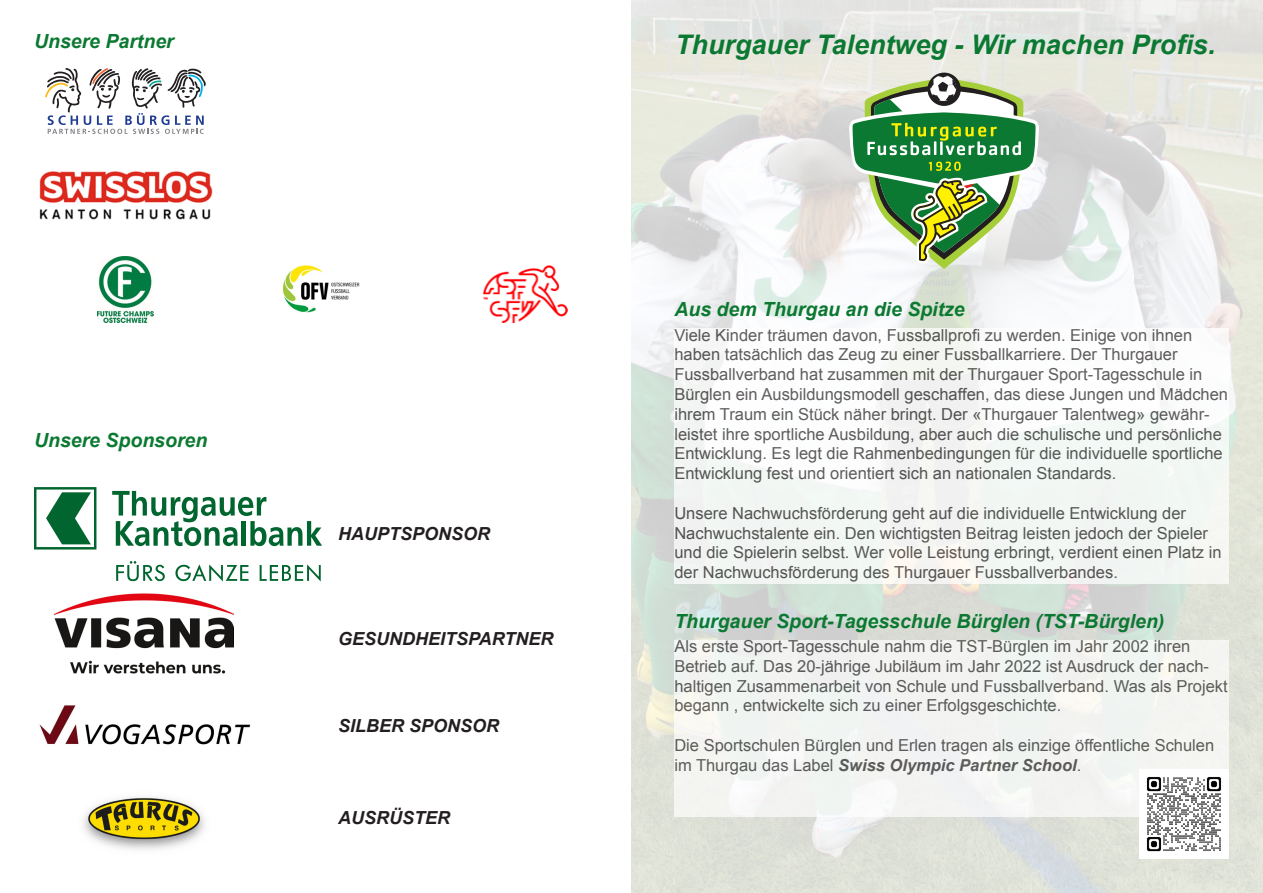
<style>
.page{position:relative;width:1263px;height:893px;background:#fff}
.page>*{position:absolute;margin:0;border:0;box-sizing:border-box;transform-origin:0 0}
.t1{font:italic 700 27px "Arial";color:#0b7931}
.t2{font:italic 700 19.5px "Arial";color:#0b7931}
.t3{font:italic 700 18px "Arial";color:#231f20}
.t4{font:16.5px/19.8px "Arial";color:#231f20}
.s1{font-weight:700;font-style:italic}
</style>
<div class="page">
<img style="left:631px;top:0;width:632px;height:893px">
<svg style="left:45px;top:68px;width:161px;height:66px"></svg>
<img style="left:39px;top:171px;width:174px;height:49px">
<img style="left:98px;top:257px;width:55px;height:66px">
<img style="left:482px;top:265px;width:86px;height:58px">
<img style="left:282px;top:265px;width:78px;height:48px">
<svg style="left:116px;top:561px;width:49px;height:20px"></svg>
<svg style="left:175px;top:565px;width:73px;height:16px"></svg>
<svg style="left:260px;top:565px;width:61px;height:16px"></svg>
<svg style="left:34px;top:487px;width:62px;height:62px"></svg>
<svg style="left:112px;top:491px;width:210px;height:55px"></svg>
<img style="left:55px;top:594px;width:178px;height:80px">
<img style="left:39px;top:705px;width:212px;height:40px">
<img style="left:83px;top:797px;width:122px;height:53px">
<div style="left:674px;top:328px;width:555px;height:256px;background:#f3f7f4"></div>
<div style="left:927px;top:73px;width:34px;height:33px;background:#231f20;border-radius:50%"></div>
<svg style="left:849px;top:74px;width:190px;height:195px"></svg>
<div style="left:674px;top:640px;width:555px;height:176px;background:#f2f4f1"></div>
<img style="left:1139px;top:770px;width:90px;height:89px">
<p class="t2" style="left:34px;top:29px;width:141px">Unsere Partner</p>
<p class="t2" style="left:34px;top:428px;width:175px">Unsere Sponsoren</p>
<p class="t3" style="left:338px;top:522px;width:154px">HAUPTSPONSOR</p>
<p class="t3" style="left:338px;top:627px;width:217px">GESUNDHEITSPARTNER</p>
<p class="t3" style="left:338px;top:714px;width:163px">SILBER SPONSOR</p>
<p class="t3" style="left:338px;top:806px;width:113px">AUSRÜSTER</p>
<p class="t1" style="left:675px;top:27px;width:542px">Thurgauer Talentweg - Wir machen Profis.</p>
<p class="t2" style="left:674px;top:297px;width:292px">Aus dem Thurgau an die Spitze</p>
<p class="t4" style="left:674px;top:325px;width:555px">Viele Kinder träumen davon, Fussballprofi zu werden. Einige von ihnen haben tatsächlich das Zeug zu einer Fussballkarriere. Der Thurgauer Fussballverband hat zusammen mit der Thurgauer Sport-Tagesschule in Bürglen ein Ausbildungsmodell geschaffen, das diese Jungen und Mädchen ihrem Traum ein Stück näher bringt. Der «Thurgauer Talentweg» gewähr&shy;leistet ihre sportliche Ausbildung, aber auch die schulische und persönliche Entwicklung. Es legt die Rahmenbedingungen für die individuelle sportliche Entwicklung fest und orientiert sich an nationalen Standards.</p>
<p class="t4" style="left:674px;top:503px;width:549px">Unsere Nachwuchsförderung geht auf die individuelle Entwicklung der Nachwuchstalente ein. Den wichtigsten Beitrag leisten jedoch der Spieler und die Spielerin selbst. Wer volle Leistung erbringt, verdient einen Platz in der Nachwuchsförderung des Thurgauer Fussballverbandes.</p>
<p class="t2" style="left:674px;top:608px;width:492px">Thurgauer Sport-Tagesschule Bürglen (TST-Bürglen)</p>
<p class="t4" style="left:674px;top:636px;width:555px">Als erste Sport-Tagesschule nahm die TST-Bürglen im Jahr 2002 ihren Betrieb auf. Das 20-jährige Jubiläum im Jahr 2022 ist Ausdruck der nach&shy;haltigen Zusammenarbeit von Schule und Fussballverband. Was als Projekt begann , entwickelte sich zu einer Erfolgsgeschichte.</p>
<p class="t4" style="left:674px;top:735px;width:541px">Die Sportschulen Bürglen und Erlen tragen als einzige öffentliche Schulen im Thurgau das Label <span class="s1">Swiss Olympic Partner School</span>.</p>
</div>
